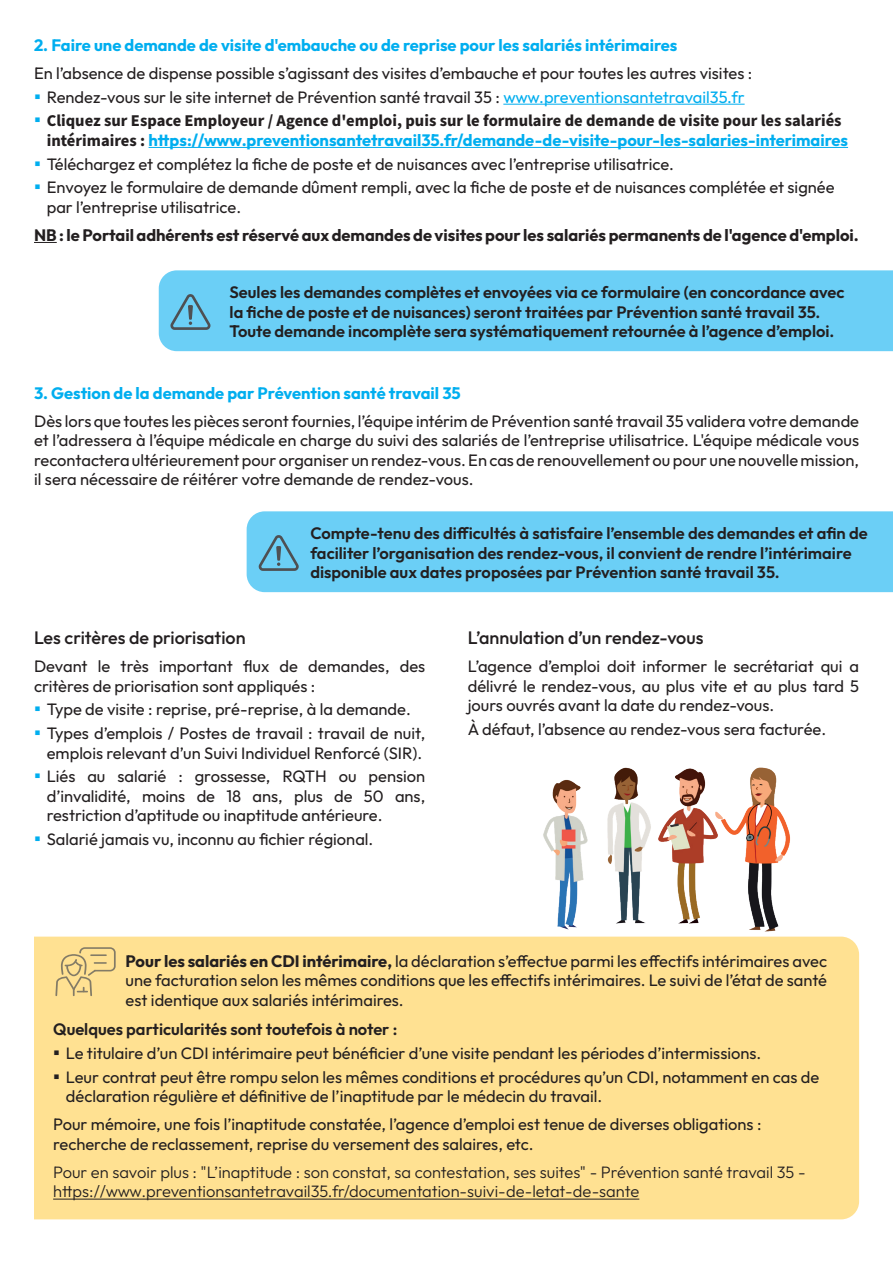
<style>
.page{position:relative;width:893px;height:1263px;background:#fff}
.page>*{position:absolute;margin:0;border:0;box-sizing:border-box;transform-origin:0 0}
.t1{font:500 18px "Outfit";color:#231f20}
.t2{font:16.5px/19.5px "Outfit";color:#231f20}
.t3{font:600 16.5px/19.5px "Outfit";color:#231f20}
.t4{font:700 16.5px "Outfit";color:#00aeef}
.t5{font:300 16.5px/19.5px "Outfit";color:#231f20}
.t6{font:700 16.5px "Outfit";color:#231f20}
.t7{font:700 16.5px "Source Sans Pro";color:#231f20}
.s1{font-family:"Calibri";font-size:19.5px;color:#00aeef}
.s2{color:#00aeef}
.s3{font-family:"Calibri";font-weight:400;font-size:19.5px;color:#00aeef}
.s4{font-family:"Source Sans Pro";color:#231f20}
.s5{font-weight:700}
.s6{font-family:"Calibri";font-size:19.5px}
</style>
<div class="page">
<img style="left:668px;top:768px;width:44px;height:156px">
<img style="left:712px;top:767px;width:78px;height:165px">
<img style="left:543px;top:779px;width:45px;height:151px">
<img style="left:607px;top:767px;width:61px;height:157px">
<hr style="left:503px;top:104px;width:242px;height:1px;background:#00aeef">
<hr style="left:149px;top:147px;width:699px;height:1px;background:#00aeef">
<svg style="left:34px;top:242px;width:23px;height:1px"></svg>
<div style="left:247px;top:511px;width:646px;height:81px;background:#6bcff6"></div>
<svg style="left:258px;top:534px;width:41px;height:37px;background:#63b0ce"></svg>
<div style="left:34px;top:936px;width:825px;height:283px;background:#ffe192"></div>
<svg style="left:55px;top:947px;width:61px;height:49px;background:#e9cf8a"></svg>
<hr style="left:53px;top:1199px;width:586px;height:1px;background:#231f20">
<div style="left:159px;top:270px;width:734px;height:81px;background:#6bcff6"></div>
<svg style="left:170px;top:293px;width:40px;height:37px"></svg>
<p class="t4" style="left:34px;top:34px;width:645px">2. Faire une demande de visite d'embauche ou de reprise pour les salariés intérimaires</p>
<p class="t2" style="left:34px;top:64px;width:720px">En l’absence de dispense possible s’agissant des visites d’embauche et pour toutes les autres visites :</p>
<p class="t2" style="left:34px;top:87px;width:712px"><span class="s1">▪</span> Rendez-vous sur le site internet de Prévention santé travail 35 : <span class="s2">www.preventionsantetravail35.fr</span></p>
<p class="t7" style="left:34px;top:110px;width:809px"><span class="s3">▪</span> Cliquez sur Espace Employeur / Agence d'emploi, puis sur le formulaire de demande de visite pour les salariés</p>
<p class="t4" style="left:47px;top:129px;width:803px"><span class="s4">intérimaires :</span> https://www.preventionsantetravail35.fr/demande-de-visite-pour-les-salaries-interimaires</p>
<p class="t2" style="left:34px;top:154px;width:641px"><span class="s1">▪</span> Téléchargez et complétez la fiche de poste et de nuisances avec l’entreprise utilisatrice.</p>
<p class="t2" style="left:47px;top:178px;width:789px;text-indent:-13px"><span class="s1">▪</span> Envoyez le formulaire de demande dûment rempli, avec la fiche de poste et de nuisances complétée et signée par l’entreprise utilisatrice.</p>
<p class="t6" style="left:34px;top:224px;width:826px">NB : le Portail adhérents est réservé aux demandes de visites pour les salariés permanents de l'agence d'emploi.</p>
<p class="t3" style="left:230px;top:283px;width:616px">Seules les demandes complètes et envoyées via ce formulaire (en concordance avec la fiche de poste et de nuisances) seront traitées par Prévention santé travail 35.<br>Toute demande incomplète sera systématiquement retournée à l’agence d’emploi.</p>
<p class="t4" style="left:34px;top:382px;width:428px">3. Gestion de la demande par Prévention santé travail 35</p>
<p class="t2" style="left:34px;top:412px;width:826px;text-align:justify">Dès lors que toutes les pièces seront fournies, l’équipe intérim de Prévention santé travail 35 validera votre demande et l’adressera à l’équipe médicale en charge du suivi des salariés de l’entreprise utilisatrice. L'équipe médicale vous recontactera ultérieurement pour organiser un rendez-vous. En cas de renouvellement ou pour une nouvelle mission, il sera nécessaire de réitérer votre demande de rendez-vous.</p>
<p class="t3" style="left:310px;top:524px;width:559px">Compte-tenu des difficultés à satisfaire l’ensemble des demandes et afin de faciliter l’organisation des rendez-vous, il convient de rendre l’intérimaire disponible aux dates proposées par Prévention santé travail 35.</p>
<p class="t1" style="left:34px;top:626px;width:213px">Les critères de priorisation</p>
<p class="t2" style="left:34px;top:657px;width:393px">Devant le très important flux de demandes, des critères de priorisation sont appliqués :</p>
<p class="t2" style="left:34px;top:700px;width:378px"><span class="s1">▪</span> Type de visite : reprise, pré-reprise, à la demande.</p>
<p class="t2" style="left:34px;top:724px;width:393px;text-align:center"><span class="s1">▪</span> Types d’emplois / Postes de travail : travail de nuit, emplois relevant d’un Suivi Individuel Renforcé (SIR).</p>
<p class="t2" style="left:47px;top:767px;width:380px;text-align:justify;text-indent:-13px"><span class="s1">▪</span> Liés au salarié : grossesse, RQTH ou pension d’invalidité, moins de 18 ans, plus de 50 ans, restriction d’aptitude ou inaptitude antérieure.</p>
<p class="t2" style="left:34px;top:830px;width:341px"><span class="s1">▪</span> Salarié jamais vu, inconnu au fichier régional.</p>
<p class="t1" style="left:468px;top:626px;width:237px">L’annulation d’un rendez-vous</p>
<p class="t2" style="left:468px;top:657px;width:393px;text-align:justify">L’agence d’emploi doit informer le secrétariat qui a délivré le rendez-vous, au plus vite et au plus tard 5 jours ouvrés avant la date du rendez-vous.</p>
<p class="t2" style="left:468px;top:720px;width:360px">À défaut, l’absence au rendez-vous sera facturée.</p>
<p class="t2" style="left:126px;top:952px;width:703px;text-align:justify"><span class="s5">Pour les salariés en CDI intérimaire,</span> la déclaration s’effectue parmi les effectifs intérimaires avec une facturation selon les mêmes conditions que les effectifs intérimaires. Le suivi de l’état de santé est identique aux salariés intérimaires.</p>
<p class="t3" style="left:53px;top:1020px;width:346px">Quelques particularités sont toutefois à noter :</p>
<p class="t2" style="left:53px;top:1044px;width:710px"><span class="s6">▪</span> Le titulaire d’un CDI intérimaire peut bénéficier d’une visite pendant les périodes d’intermissions.</p>
<p class="t2" style="left:66px;top:1068px;width:755px;text-indent:-13px"><span class="s6">▪</span> Leur contrat peut être rompu selon les mêmes conditions et procédures qu’un CDI, notamment en cas de déclaration régulière et définitive de l’inaptitude par le médecin du travail.</p>
<p class="t2" style="left:53px;top:1115px;width:710px">Pour mémoire, une fois l’inaptitude constatée, l’agence d’emploi est tenue de diverses obligations : recherche de reclassement, reprise du versement des salaires, etc.</p>
<p class="t5" style="left:53px;top:1163px;width:754px">Pour en savoir plus : "L’inaptitude : son constat, sa contestation, ses suites" - Prévention santé travail 35 - https://www.preventionsantetravail35.fr/documentation-suivi-de-letat-de-sante</p>
</div>
